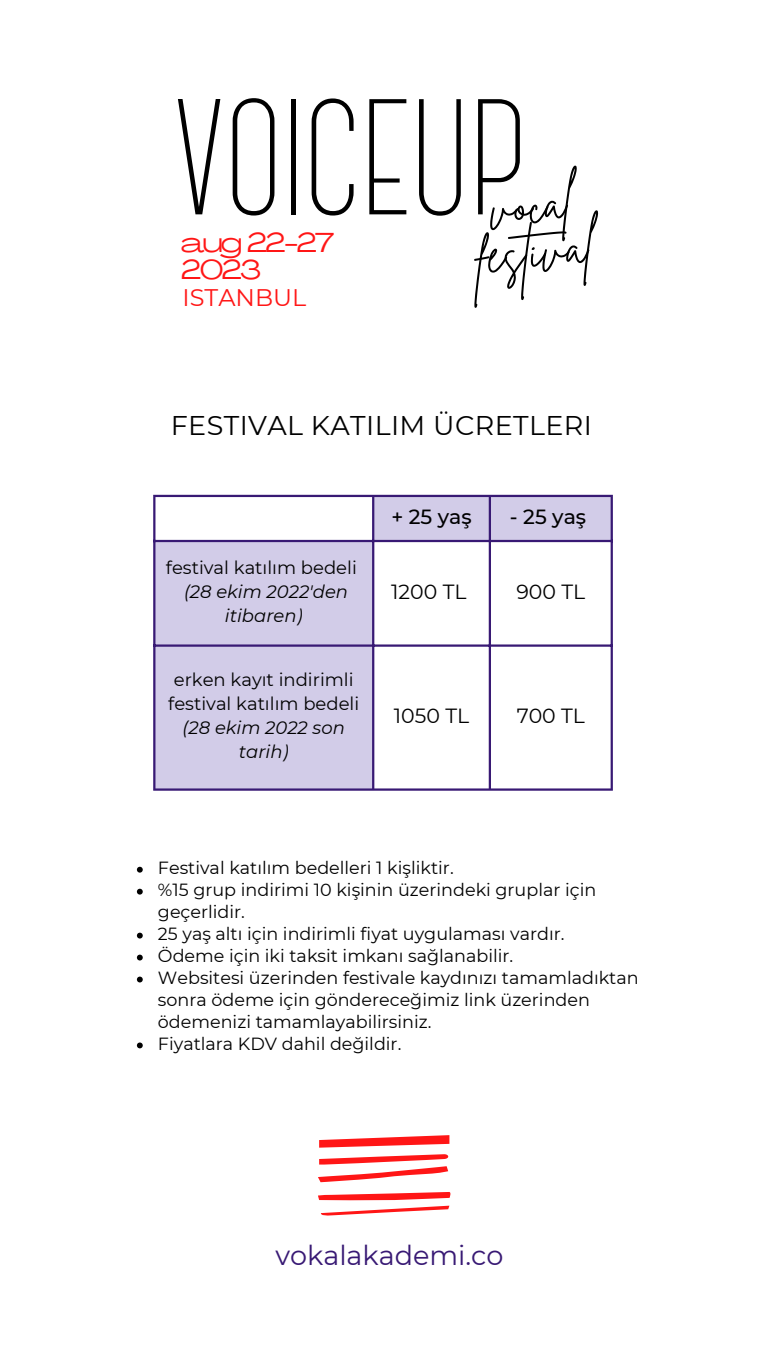
<style>
.page{position:relative;width:765px;height:1362px;background:#fff}
.page>*{position:absolute;margin:0;border:0;box-sizing:border-box;transform-origin:0 0}
.t1{font:300 164.4px "Canter";color:#000}
.t2{font:52.5px/46.5px "Brittany Signature";color:#000;text-align:center}
.t3{font:27px "Montserrat";letter-spacing:.015em;color:#000}
.t4{font:27px "Montserrat";color:#381974}
.t5{font:27px/27px "Agrandir Grand";letter-spacing:-.065em;color:#ff1616}
.t6{font:24px "Montserrat";color:#ff1616}
.t7{font:20.4px "Montserrat";color:#000}
.t8{font:500 20.4px "Montserrat";color:#000}
.t9{font:18px/24px "Montserrat";color:#000;text-align:center}
.t10{font:italic 18px/24px "Montserrat";color:#000;text-align:center}
.t11{font:17.7px/21.9px "Montserrat";color:#000}
</style>
<div class="page">
<svg style="left:318px;top:1135px;width:133px;height:81px"></svg>
<svg style="left:155px;top:497px;width:456px;height:291px"></svg>
<hr style="left:153px;top:497px;width:2px;height:291px;background:#381974">
<hr style="left:372px;top:497px;width:2px;height:291px;background:#381974">
<hr style="left:489px;top:497px;width:2px;height:291px;background:#381974">
<hr style="left:611px;top:497px;width:2px;height:291px;background:#381974">
<hr style="left:153px;top:495px;width:460px;height:2px;background:#381974">
<hr style="left:153px;top:540px;width:460px;height:2px;background:#381974">
<hr style="left:153px;top:644px;width:460px;height:2px;background:#381974">
<hr style="left:153px;top:788px;width:460px;height:2px;background:#381974">
<svg style="left:137px;top:866px;width:6px;height:6px"></svg>
<svg style="left:137px;top:888px;width:6px;height:6px"></svg>
<svg style="left:137px;top:932px;width:6px;height:6px"></svg>
<svg style="left:137px;top:954px;width:6px;height:6px"></svg>
<svg style="left:137px;top:976px;width:6px;height:6px"></svg>
<svg style="left:137px;top:1042px;width:6px;height:6px"></svg>
<h1 class="t1" style="left:173px;top:91px;width:355px">VOICEUP</h1>
<h2 class="t2" style="left:471px;top:187px;width:118px;rotate:-5deg">vocal festival</h2>
<h3 class="t5" style="left:181px;top:232px;width:154px">aug 22-27<br>2023</h3>
<h3 class="t6" style="left:183px;top:283px;width:125px">ISTANBUL</h3>
<h3 class="t3" style="left:171px;top:408px;width:423px">FESTIVAL KATILIM ÜCRETLERI</h3>
<p class="t8" style="left:391px;top:504px;width:82px">+ 25 yaş</p>
<p class="t8" style="left:510px;top:504px;width:78px">- 25 yaş</p>
<p class="t9" style="left:166px;top:555px;width:192px">festival katılım bedeli</p>
<p class="t10" style="left:184px;top:579px;width:166px">(28 ekim 2022'den itibaren)</p>
<p class="t7" style="left:391px;top:579px;width:77px">1200 TL</p>
<p class="t7" style="left:516px;top:579px;width:70px">900 TL</p>
<p class="t9" style="left:168px;top:667px;width:192px">erken kayıt indirimli festival katılım bedeli</p>
<p class="t10" style="left:183px;top:715px;width:164px">(28 ekim 2022 son tarih)</p>
<p class="t7" style="left:394px;top:703px;width:77px">1050 TL</p>
<p class="t7" style="left:517px;top:703px;width:70px">700 TL</p>
<p class="t11" style="left:158px;top:856px;width:482px">Festival katılım bedelleri 1 kişliktir.<br>%15 grup indirimi 10 kişinin üzerindeki gruplar için geçerlidir.<br>25 yaş altı için indirimli fiyat uygulaması vardır.<br>Ödeme için iki taksit imkanı sağlanabilir.<br>Websitesi üzerinden festivale kaydınızı tamamladıktan sonra ödeme için göndereceğimiz link üzerinden ödemenizi tamamlayabilirsiniz.<br>Fiyatlara KDV dahil değildir.</p>
<h3 class="t4" style="left:275px;top:1239px;width:229px">vokalakademi.co</h3>
</div>
